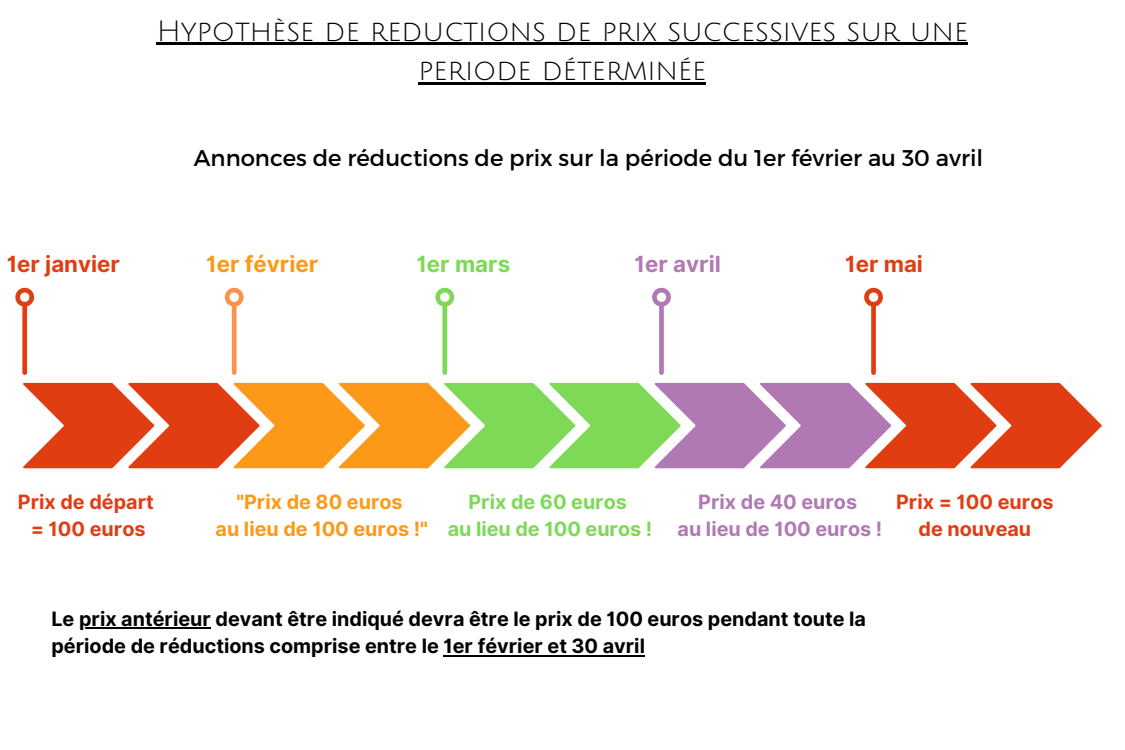
<style>
.page{position:relative;width:1125px;height:750px;background:#fff}
.page>*{position:absolute;margin:0;border:0;box-sizing:border-box;transform-origin:0 0}
.t1{font:28.5px/39.4px "Julius Sans One";color:#000;text-align:center}
.t2{font:22.75px "Montserrat";color:#000}
.t3{font:700 22.25px "Inter";color:#e03e12}
.t4{font:700 22.25px "Inter";color:#fc9918}
.t5{font:700 22.25px "Inter";color:#b179b4}
.t6{font:700 22.25px "Inter";color:#7ed957}
.t7{font:700 19.75px/27.2px "Inter";color:#000}
.t8{font:700 19.75px/27.2px "Inter";color:#e03e12;text-align:center}
.t9{font:700 19.75px/27.2px "Inter";color:#fc9918;text-align:center}
.t10{font:700 19.75px/27.2px "Inter";color:#7ed957;text-align:center}
.t11{font:700 19.75px/27.2px "Inter";color:#b179b4;text-align:center}
</style>
<div class="page">
<div style="left:22px;top:307px;width:5px;height:66px;background:#e03e12"></div>
<svg style="left:15px;top:287px;width:20px;height:23px"></svg>
<div style="left:232px;top:307px;width:5px;height:66px;background:#ff914d"></div>
<svg style="left:224px;top:287px;width:20px;height:23px"></svg>
<div style="left:659px;top:307px;width:5px;height:66px;background:#b179b4"></div>
<svg style="left:652px;top:287px;width:19px;height:23px"></svg>
<svg style="left:23px;top:383px;width:1079px;height:85px"></svg>
<div style="left:442px;top:307px;width:5px;height:66px;background:#7ed957"></div>
<svg style="left:435px;top:287px;width:20px;height:23px"></svg>
<hr style="left:157px;top:43px;width:811px;height:2px;background:#000">
<hr style="left:418px;top:82px;width:288px;height:3px;background:#000">
<div style="left:871px;top:307px;width:5px;height:66px;background:#e03e12"></div>
<svg style="left:864px;top:287px;width:19px;height:23px"></svg>
<hr style="left:79px;top:628px;width:132px;height:1px;background:#000">
<hr style="left:443px;top:655px;width:202px;height:2px;background:#000">
<h1 class="t1" style="left:157px;top:12px;width:813px">Hypothèse de reductions de prix successives sur une periode déterminée</h1>
<p class="t2" style="left:194px;top:143px;width:791px">Annonces de réductions de prix sur la période du 1er février au 30 avril</p>
<p class="t3" style="left:7px;top:251px;width:115px">1er janvier</p>
<p class="t4" style="left:206px;top:251px;width:114px">1er février</p>
<p class="t6" style="left:416px;top:251px;width:95px">1er mars</p>
<p class="t5" style="left:635px;top:251px;width:88px">1er avril</p>
<p class="t3" style="left:845px;top:251px;width:79px">1er mai</p>
<p class="t8" style="left:18px;top:488px;width:137px">Prix de départ = 100 euros</p>
<p class="t9" style="left:216px;top:488px;width:214px">"Prix de 80 euros<br>au lieu de 100 euros !"</p>
<p class="t10" style="left:448px;top:488px;width:206px">Prix de 60 euros<br>au lieu de 100 euros !</p>
<p class="t11" style="left:678px;top:488px;width:206px">Prix de 40 euros<br>au lieu de 100 euros !</p>
<p class="t8" style="left:896px;top:488px;width:159px">Prix = 100 euros de nouveau</p>
<p class="t7" style="left:51px;top:605px;width:816px">Le prix antérieur devant être indiqué devra être le prix de 100 euros pendant toute la période de réductions comprise entre le 1er février et 30 avril</p>
</div>
